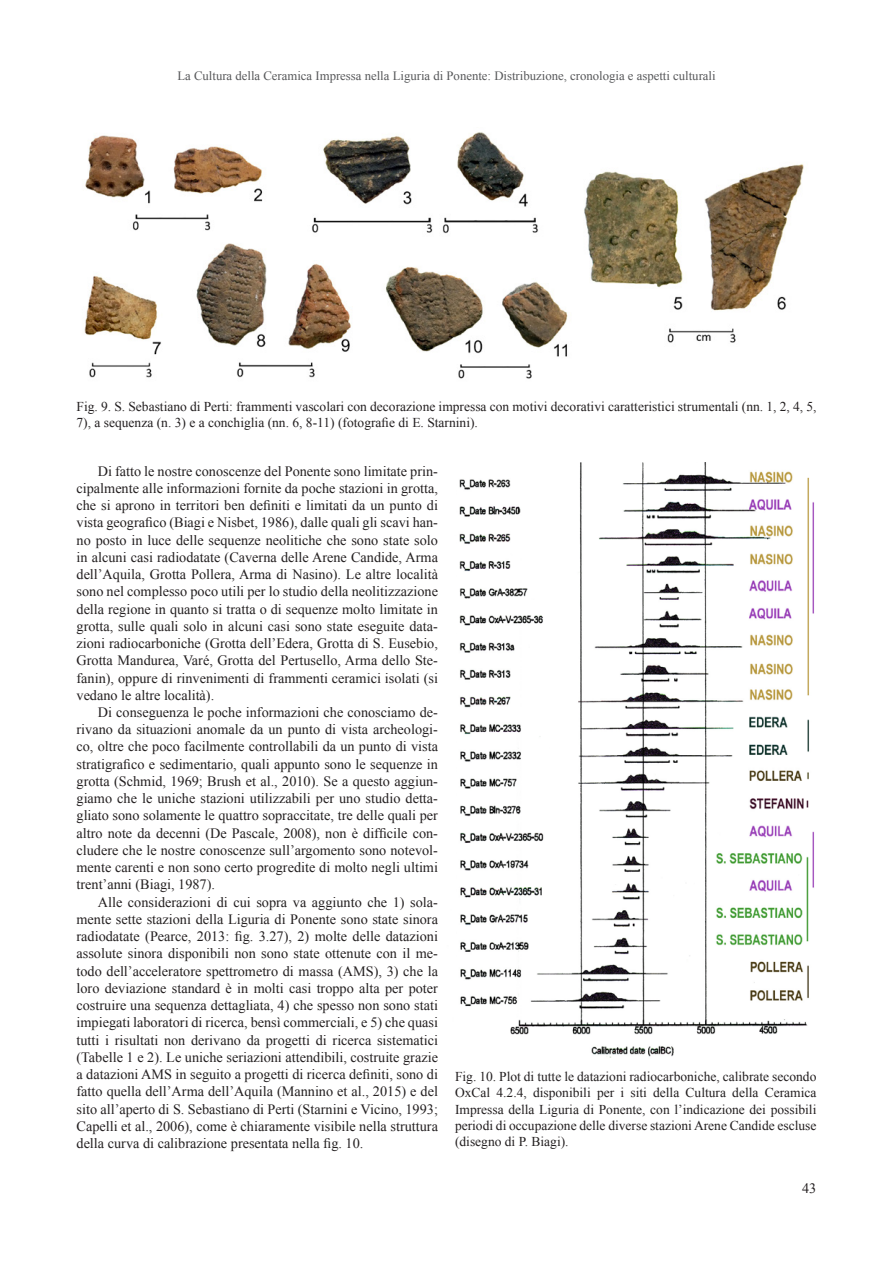
<style>
.page{position:relative;width:893px;height:1263px;background:#fff}
.page>*{position:absolute;margin:0;border:0;box-sizing:border-box;transform-origin:0 0}
.t1{font:14.25px/17.2px "Times New Roman";color:#231f20;text-align:justify}
.t2{font:13.5px/16.2px "Times New Roman";color:#231f20}
.t3{font:12.75px "Times New Roman";color:#57585a}
</style>
<div class="page">
<img style="left:84px;top:132px;width:720px;height:247px">
<img style="left:459px;top:462px;width:355px;height:596px">
<p class="t3" style="left:177px;top:69px;width:540px">La Cultura della Ceramica Impressa nella Liguria di Ponente: Distribuzione, cronologia e aspetti culturali</p>
<p class="t2" style="left:77px;top:399px;width:741px">Fig. 9. S. Sebastiano di Perti: frammenti vascolari con decorazione impressa con motivi decorativi caratteristici strumentali (nn. 1, 2, 4, 5,<br>7), a sequenza (n. 3) e a conchiglia (nn. 6, 8-11) (fotografie di E. Starnini).</p>
<p class="t1" style="left:77px;top:462px;width:363px;text-indent:21px">Di fatto le nostre conoscenze del Ponente sono limitate prin&shy;cipalmente alle informazioni fornite da poche stazioni in grotta, che si aprono in territori ben definiti e limitati da un punto di vista geografico (Biagi e Nisbet, 1986), dalle quali gli scavi han&shy;no posto in luce delle sequenze neolitiche che sono state solo in alcuni casi radiodatate (Caverna delle Arene Candide, Arma dell’Aquila, Grotta Pollera, Arma di Nasino). Le altre località sono nel complesso poco utili per lo studio della neolitizzazione della regione in quanto si tratta o di sequenze molto limitate in grotta, sulle quali solo in alcuni casi sono state eseguite data&shy;zioni radiocarboniche (Grotta dell’Edera, Grotta di S. Eusebio, Grotta Mandurea, Varé, Grotta del Pertusello, Arma dello Ste&shy;fanin), oppure di rinvenimenti di frammenti ceramici isolati (si vedano le altre località).</p>
<p class="t1" style="left:77px;top:703px;width:363px;text-indent:21px">Di conseguenza le poche informazioni che conosciamo de&shy;rivano da situazioni anomale da un punto di vista archeologi&shy;co, oltre che poco facilmente controllabili da un punto di vista stratigrafico e sedimentario, quali appunto sono le sequenze in grotta (Schmid, 1969; Brush et al., 2010). Se a questo aggiun&shy;giamo che le uniche stazioni utilizzabili per uno studio detta&shy;gliato sono solamente le quattro sopraccitate, tre delle quali per altro note da decenni (De Pascale, 2008), non è difficile con&shy;cludere che le nostre conoscenze sull’argomento sono notevol&shy;mente carenti e non sono certo progredite di molto negli ultimi trent’anni (Biagi, 1987).</p>
<p class="t1" style="left:77px;top:893px;width:363px;text-indent:21px">Alle considerazioni di cui sopra va aggiunto che 1) sola&shy;mente sette stazioni della Liguria di Ponente sono state sinora radiodatate (Pearce, 2013: fig. 3.27), 2) molte delle datazioni assolute sinora disponibili non sono state ottenute con il me&shy;todo dell’acceleratore spettrometro di massa (AMS), 3) che la loro deviazione standard è in molti casi troppo alta per poter costruire una sequenza dettagliata, 4) che spesso non sono stati impiegati laboratori di ricerca, bensì commerciali, e 5) che quasi tutti i risultati non derivano da progetti di ricerca sistematici (Tabelle 1 e 2). Le uniche seriazioni attendibili, costruite grazie a datazioni AMS in seguito a progetti di ricerca definiti, sono di fatto quella dell’Arma dell’Aquila (Mannino et al., 2015) e del sito all’aperto di S. Sebastiano di Perti (Starnini e Vicino, 1993; Capelli et al., 2006), come è chiaramente visibile nella struttura della curva di calibrazione presentata nella fig. 10.</p>
<p class="t2" style="left:455px;top:1068px;width:363px;text-align:justify">Fig. 10. Plot di tutte le datazioni radiocarboniche, calibrate secondo OxCal 4.2.4, disponibili per i siti della Cultura della Ceramica Impressa della Liguria di Ponente, con l’indicazione dei possibili periodi di occupazione delle diverse stazioni Arene Candide escluse (disegno di P. Biagi).</p>
<p class="t1" style="left:802px;top:1179px;width:16px">43</p>
</div>
